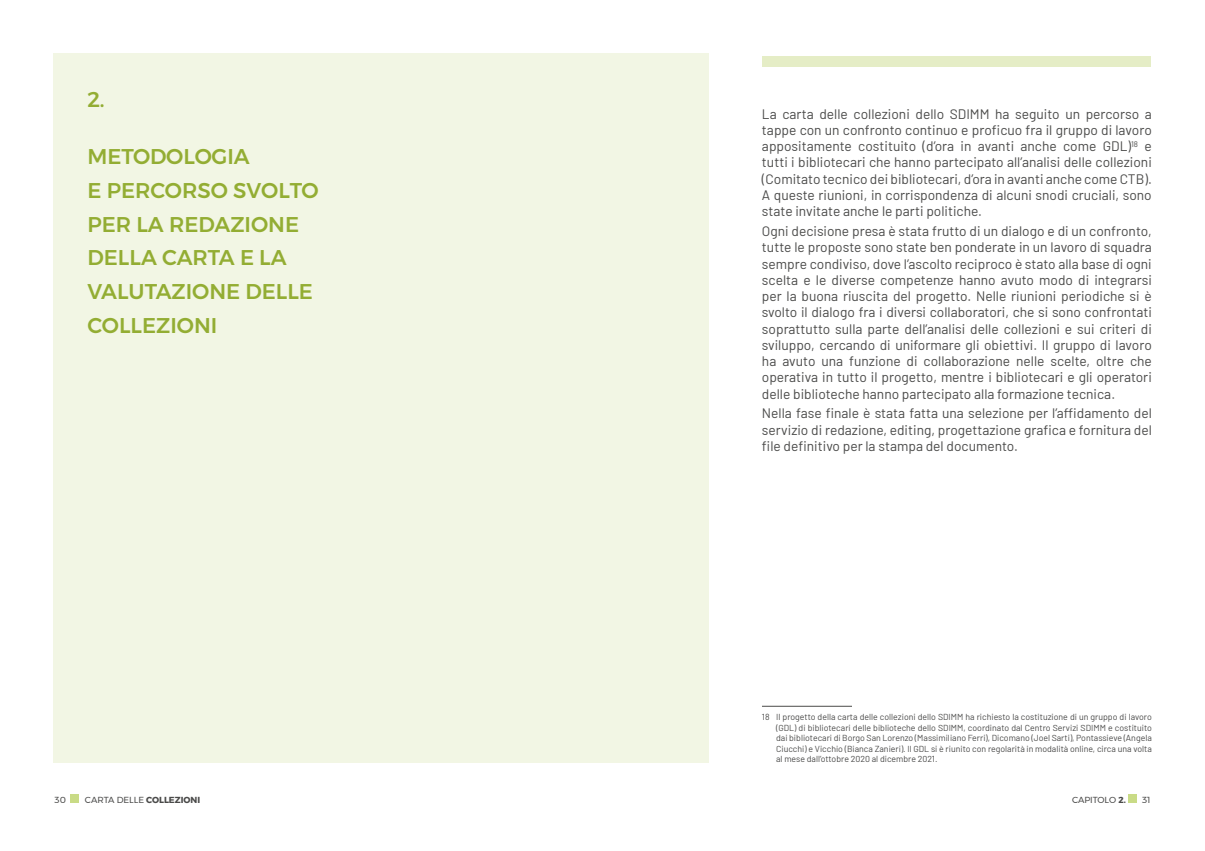
<style>
.page{position:relative;width:1205px;height:851px;background:#fff}
.page>*{position:absolute;margin:0;border:0;box-sizing:border-box;transform-origin:0 0}
.t1{font:500 21.25px/33.8px "Montserrat";color:#93ad33}
.t2{font:13.75px/16.2px "Barlow";color:#4a4a49;text-align:justify}
.NOTE_7{font:8.75px/10.5px "Barlow";color:#4a4a49;text-align:justify}
.t3{font:8.75px "Montserrat";color:#4a4a49}
.s1{font-weight:700}
</style>
<div class="page">
<div style="left:762px;top:57px;width:388px;height:10px;background:#e5edc6"></div>
<hr style="left:762px;top:706px;width:90px;height:1px;background:#4a4a49">
<div style="left:53px;top:53px;width:656px;height:709px;background:#f2f6e4"></div>
<div style="left:70px;top:794px;width:9px;height:8px;background:#c9db86"></div>
<div style="left:1128px;top:794px;width:8px;height:8px;background:#c9db86"></div>
<p class="t1" style="left:87px;top:82px;width:19px">2.</p>
<p class="t1" style="left:87px;top:139px;width:233px">METODOLOGIA<br>E PERCORSO SVOLTO<br>PER LA REDAZIONE<br>DELLA CARTA E LA<br>VALUTAZIONE DELLE<br>COLLEZIONI</p>
<p class="t2" style="left:762px;top:104px;width:391px">La carta delle collezioni dello SDIMM ha seguito un percorso a tappe con un confronto continuo e proficuo fra il gruppo di lavoro appositamente costituito (d’ora in avanti anche come GDL)<sup>18</sup> e tutti i bibliotecari che hanno partecipato all’analisi delle collezioni (Comitato tecnico dei bibliotecari, d’ora in avanti anche come CTB).<br>A queste riunioni, in corrispondenza di alcuni snodi cruciali, sono state invitate anche le parti politiche.</p>
<p class="t2" style="left:762px;top:222px;width:391px">Ogni decisione presa è stata frutto di un dialogo e di un confronto, tutte le proposte sono state ben ponderate in un lavoro di squadra sempre condiviso, dove l’ascolto reciproco è stato alla base di ogni scelta e le diverse competenze hanno avuto modo di integrarsi per la buona riuscita del progetto. Nelle riunioni periodiche si è svolto il dialogo fra i diversi collaboratori, che si sono confrontati soprattutto sulla parte dell’analisi delle collezioni e sui criteri di sviluppo, cercando di uniformare gli obiettivi. Il gruppo di lavoro ha avuto una funzione di collaborazione nelle scelte, oltre che operativa in tutto il progetto, mentre i bibliotecari e gli operatori delle biblioteche hanno partecipato alla formazione tecnica.</p>
<p class="t2" style="left:762px;top:404px;width:391px">Nella fase finale è stata fatta una selezione per l’affidamento del servizio di redazione, editing, progettazione grafica e fornitura del file definitivo per la stampa del documento.</p>
<p class="NOTE_7" style="left:776px;top:711px;width:377px;text-indent:-14px">18 Il progetto della carta delle collezioni dello SDIMM ha richiesto la costituzione di un gruppo di lavoro (GDL) di bibliotecari delle biblioteche dello SDIMM, coordinato dal Centro Servizi SDIMM e costituito dai bibliotecari di Borgo San Lorenzo (Massimiliano Ferri), Dicomano (Joel Sarti), Pontassieve (Angela Ciucchi) e Vicchio (Bianca Zanieri). Il GDL si è riunito con regolarità in modalità online, circa una volta al mese dall’ottobre 2020 al dicembre 2021.</p>
<p class="t3" style="left:55px;top:792px;width:13px">30</p>
<p class="t3" style="left:85px;top:792px;width:117px">CARTA DELLE <span class="s1">COLLEZIONI</span></p>
<p class="t3" style="left:1072px;top:792px;width:55px">CAPITOLO <span class="s1">2.</span></p>
<p class="t3" style="left:1142px;top:792px;width:10px">31</p>
</div>
